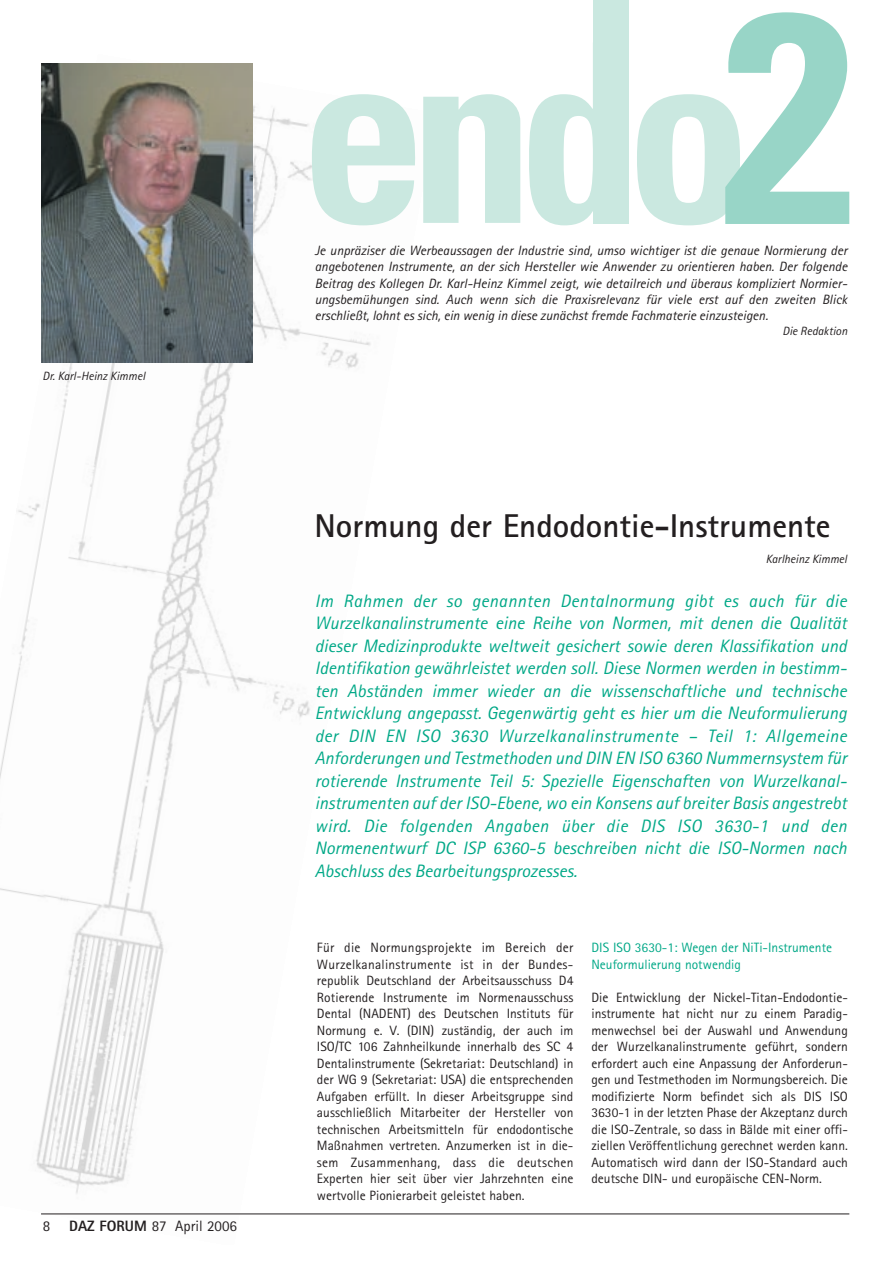
<style>
.page{position:relative;width:893px;height:1263px;background:#fff}
.page>*{position:absolute;margin:0;border:0;box-sizing:border-box;transform-origin:0 0}
.t1{font:700 condensed 299.25px "Univers";color:#98d5c7}
.t2{font:700 condensed 249.9px "Univers";color:#cae8e0}
.t3{font:700 33px "Rotis Sans Serif";color:#231f20}
.t4{font:italic 18px/22.5px "Rotis Sans Serif";color:#00a887}
.t5{font:15px "Rotis Sans Serif";color:#231f20}
.t6{font:13.5px/16.5px "Rotis Sans Serif";color:#231f20;text-align:justify}
.t7{font:italic 13.5px/16.2px "Rotis Sans Serif";color:#231f20;text-align:justify}
.t8{font:13.5px/16.5px "Rotis Sans Serif";color:#00a887}
.t9{font:italic 12px "Rotis Sans Serif";color:#231f20}
.s1{font-weight:800}
</style>
<div class="page">
<img style="left:0;top:63px;width:435px;height:1151px">
<hr style="left:41px;top:1214px;width:808px;height:1px;background:#231f20">
<div style="left:593px;top:0;width:35px;height:224px;background:#cae8e0"></div>
<img style="left:41px;top:64px;width:212px;height:299px">
<p class="t9" style="left:43px;top:372px;width:104px">Dr. Karl-Heinz Kimmel</p>
<p class="t5" style="left:43px;top:1221px;width:9px">8</p>
<p class="t5" style="left:69px;top:1221px;width:169px"><span class="s1">DAZ FORUM</span> 87 April 2006</p>
<h1 class="t1" style="left:721px;top:8px;width:134px">2</h1>
<h2 class="t2" style="left:301px;top:42px;width:451px">endo</h2>
<p class="t7" style="left:315px;top:244px;width:534px">Je unpräziser die Werbeaussagen der Industrie sind, umso wichtiger ist die genaue Normierung der angebotenen Instrumente, an der sich Hersteller wie Anwender zu orientieren haben. Der folgende Beitrag des Kollegen Dr. Karl-Heinz Kimmel zeigt, wie detailreich und überaus kompliziert Normier-</p>
<p class="t7" style="left:315px;top:293px;width:534px">ungsbemühungen sind. Auch wenn sich die Praxisrelevanz für viele erst auf den zweiten Blick erschließt, lohnt es sich, ein wenig in diese zunächst fremde Fachmaterie einzusteigen.</p>
<p class="t9" style="left:782px;top:327px;width:66px">Die Redaktion</p>
<h3 class="t3" style="left:314px;top:514px;width:517px">Normung der Endodontie-Instrumente</h3>
<p class="t9" style="left:765px;top:555px;width:83px">Karlheinz Kimmel</p>
<p class="t4" style="left:315px;top:591px;width:533px">Im Rahmen der so genannten Dentalnormung gibt es auch für die Wurzelkanalinstrumente eine Reihe von Normen, mit denen die Qualität dieser Medizinprodukte weltweit gesichert sowie deren Klassifikation und Identifikation gewährleistet werden soll. Diese Normen werden in bestimm&shy;ten Abständen immer wieder an die wissenschaftliche und technische Entwicklung angepasst. Gegenwärtig geht es hier um die Neuformulierung der DIN EN ISO 3630 Wurzelkanalinstrumente – Teil 1: Allgemeine Anforderungen und Testmethoden und DIN EN ISO 6360 Nummernsystem für rotierende Instrumente Teil 5: Spezielle Eigenschaften von Wurzelkanal&shy;instrumenten auf der ISO-Ebene, wo ein Konsens auf breiter Basis angestrebt wird. Die folgenden Angaben über die DIS ISO 3630-1 und den Normenentwurf DC ISP 6360-5 beschreiben nicht die ISO-Normen nach Abschluss des Bearbeitungsprozesses.</p>
<p class="t6" style="left:317px;top:941px;width:258px">Für die Normungsprojekte im Bereich der Wurzelkanalinstrumente ist in der Bundes&shy;republik Deutschland der Arbeitsausschuss D4<br>Rotierende Instrumente im Normenausschuss Dental (NADENT) des Deutschen Instituts für Normung e. V. (DIN) zuständig, der auch im ISO/TC 106 Zahnheilkunde innerhalb des SC 4<br>Dentalinstrumente (Sekretariat: Deutschland) in der WG 9 (Sekretariat: USA) die entsprechenden Aufgaben erfüllt. In dieser Arbeitsgruppe sind ausschließlich Mitarbeiter der Hersteller von technischen Arbeitsmitteln für endodontische Maßnahmen vertreten. Anzumerken ist in die&shy;sem Zusammenhang, dass die deutschen Experten hier seit über vier Jahrzehnten eine wertvolle Pionierarbeit geleistet haben.</p>
<p class="t8" style="left:591px;top:941px;width:242px">DIS ISO 3630-1: Wegen der NiTi-Instrumente<br>Neuformulierung notwendig</p>
<p class="t6" style="left:591px;top:990px;width:258px">Die Entwicklung der Nickel-Titan-Endodontie&shy;instrumente hat nicht nur zu einem Paradig&shy;menwechsel bei der Auswahl und Anwendung der Wurzelkanalinstrumente geführt, sondern erfordert auch eine Anpassung der Anforderun&shy;gen und Testmethoden im Normungsbereich. Die modifizierte Norm befindet sich als DIS ISO 3630-1 in der letzten Phase der Akzeptanz durch die ISO-Zentrale, so dass in Bälde mit einer offi&shy;ziellen Veröffentlichung gerechnet werden kann.<br>Automatisch wird dann der ISO-Standard auch deutsche DIN- und europäische CEN-Norm.</p>
</div>
